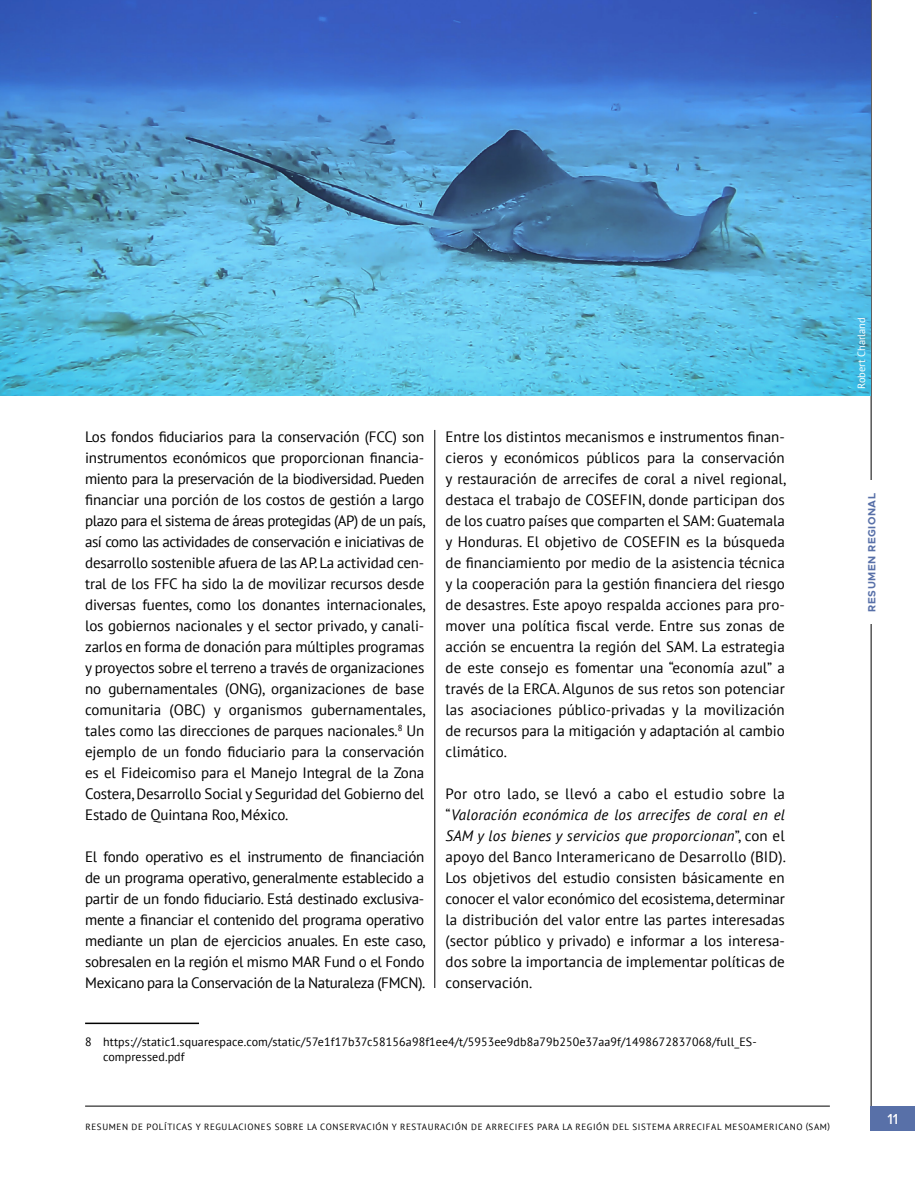
<style>
.page{position:relative;width:915px;height:1191px;background:#fff}
.page>*{position:absolute;margin:0;border:0;box-sizing:border-box;transform-origin:0 0}
.t1{font:15px/21px "PT Sans";letter-spacing:-.01em;color:#000;text-align:justify}
.t2{font:500 15px "Proxima Nova";color:#fff}
.t3{font:12px/15px "PT Sans";letter-spacing:.01em;color:#000}
.t4{font:700 10.5px "Metropolis";letter-spacing:.05em;color:#5870a8}
.t5{font:10.5px "PT Sans";letter-spacing:-.01em;color:#fff}
.t6{font:9px "PT Sans";letter-spacing:.07em;color:#000}
.s1{font-style:italic}
</style>
<div class="page">
<hr style="left:85px;top:1105px;width:744px;height:1px;background:#000">
<hr style="left:870px;top:0;width:1px;height:1106px;background:#000">
<div style="left:859px;top:480px;width:23px;height:144px;background:#fff"></div>
<div style="left:870px;top:1106px;width:44px;height:24px;background:#5870a8"></div>
<img style="left:0;top:0;width:870px;height:395px">
<hr style="left:434px;top:430px;width:1px;height:558px;background:#000">
<hr style="left:85px;top:1022px;width:114px;height:2px;background:#000">
<p class="t1" style="left:85px;top:426px;width:342px">Los fondos fiduciarios para la conservación (FCC) son instrumentos económicos que proporcionan financia&shy;miento para la preservación de la biodiversidad. Pueden financiar una porción de los costos de gestión a largo plazo para el sistema de áreas protegidas (AP) de un país, así como las actividades de conservación e iniciativas de desarrollo sostenible afuera de las AP. La actividad cen&shy;tral de los FFC ha sido la de movilizar recursos desde diversas fuentes, como los donantes internacionales, los gobiernos nacionales y el sector privado, y canali&shy;zarlos en forma de donación para múltiples programas y proyectos sobre el terreno a través de organizaciones no gubernamentales (ONG), organizaciones de base comunitaria (OBC) y organismos gubernamentales, tales como las direcciones de parques nacionales.<sup>8</sup> Un ejemplo de un fondo fiduciario para la conservación es el Fideicomiso para el Manejo Integral de la Zona Costera, Desarrollo Social y Seguridad del Gobierno del Estado de Quintana Roo, México.</p>
<p class="t1" style="left:85px;top:846px;width:342px">El fondo operativo es el instrumento de financiación de un programa operativo, generalmente establecido a partir de un fondo fiduciario. Está destinado exclusiva&shy;mente a financiar el contenido del programa operativo mediante un plan de ejercicios anuales. En este caso, sobresalen en la región el mismo MAR Fund o el Fondo Mexicano para la Conservación de la Naturaleza (FMCN).</p>
<p class="t1" style="left:445px;top:426px;width:342px">Entre los distintos mecanismos e instrumentos finan&shy;cieros y económicos públicos para la conservación y restauración de arrecifes de coral a nivel regional, destaca el trabajo de COSEFIN, donde participan dos de los cuatro países que comparten el SAM: Guatemala y Honduras. El objetivo de COSEFIN es la búsqueda de financiamiento por medio de la asistencia técnica y la cooperación para la gestión financiera del riesgo de desastres. Este apoyo respalda acciones para pro&shy;mover una política fiscal verde. Entre sus zonas de acción se encuentra la región del SAM. La estrategia de este consejo es fomentar una “economía azul” a través de la ERCA. Algunos de sus retos son potenciar las asociaciones público-privadas y la movilización de recursos para la mitigación y adaptación al cambio climático.</p>
<p class="t1" style="left:445px;top:783px;width:342px">Por otro lado, se llevó a cabo el estudio sobre la “<span class="s1">Valoración económica de los arrecifes de coral en el SAM y los bienes y servicios que proporcionan</span>”, con el apoyo del Banco Interamericano de Desarrollo (BID).<br>Los objetivos del estudio consisten básicamente en conocer el valor económico del ecosistema, determinar la distribución del valor entre las partes interesadas (sector público y privado) e informar a los interesa&shy;dos sobre la importancia de implementar políticas de conservación.</p>
<p class="t3" style="left:103px;top:1034px;width:655px;text-indent:-18px">8 https://static1.squarespace.com/static/57e1f17b37c58156a98f1ee4/t/5953ee9db8a79b250e37aa9f/1498672837068/full_ES&shy;compressed.pdf</p>
<p class="t6" style="left:85px;top:1120px;width:745px">RESUMEN DE POLÍTICAS Y REGULACIONES SOBRE LA CONSERVACIÓN Y RESTAURACIÓN DE ARRECIFES PARA LA REGIÓN DEL SISTEMA ARRECIFAL MESOAMERICANO (SAM)</p>
<p class="t5" style="left:854px;top:389px;width:73px;rotate:-90deg">Robert Charland</p>
<p class="t4" style="left:864px;top:611px;width:120px;rotate:-90deg">RESUMEN REGIONAL</p>
<p class="t2" style="left:887px;top:1108px;width:12px">11</p>
</div>
